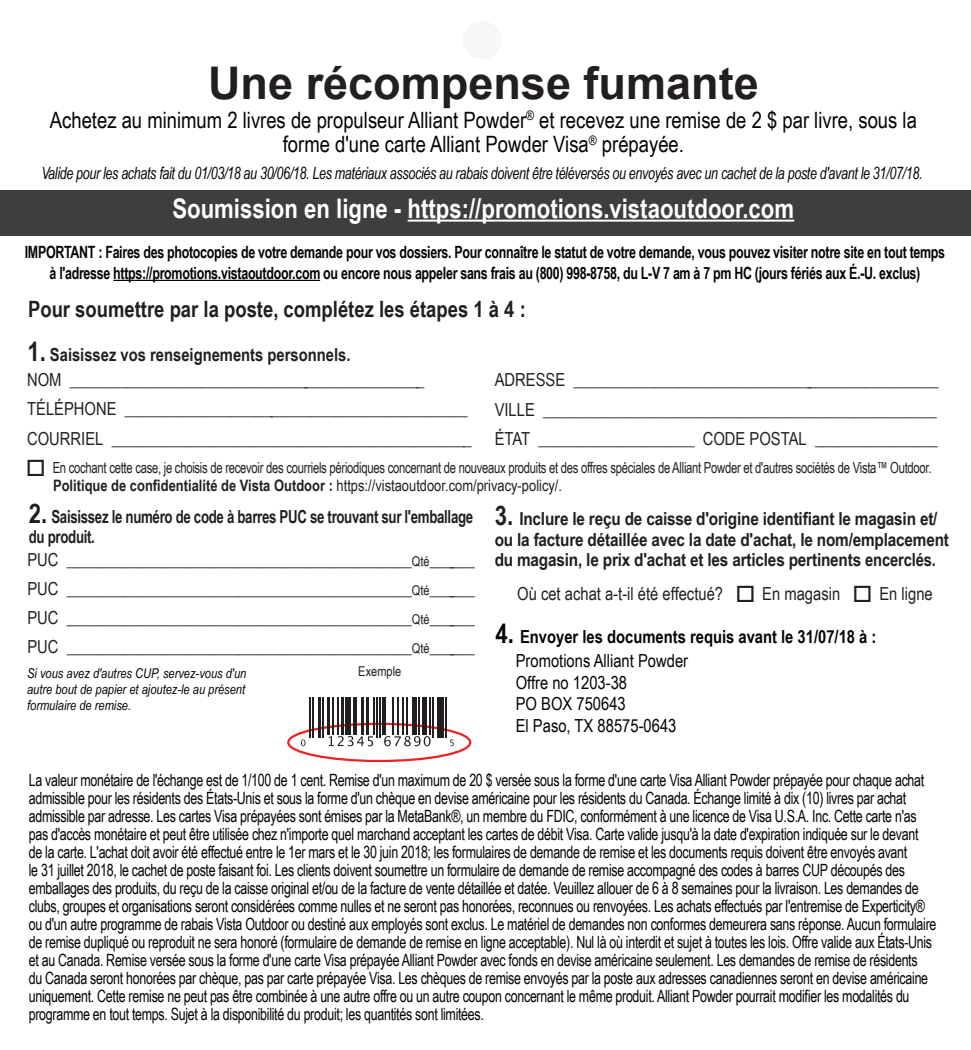
<style>
.page{position:relative;width:971px;height:1050px;background:#fff}
.page>*{position:absolute;margin:0;border:0;box-sizing:border-box;transform-origin:0 0}
.t1{font:700 45px "Arial";color:#231f20}
.t2{font:700 27px "Arial Narrow";color:#fff}
.t3{font:22.5px/24.8px "Arial Narrow";color:#040503;text-align:center}
.t4{font:700 22.5px "Arial Narrow";color:#231f20}
.t5{font:700 18px "Arial Narrow";letter-spacing:-.01em;color:#231f20}
.t6{font:700 18px/20.2px "Arial Narrow";letter-spacing:-.01em;color:#231f20;scale:1.04 1}
.t7{font:700 18px/20.2px "Arial Narrow";letter-spacing:-.01em;color:#231f20;scale:.9 1}
.t8{font:18px "Arial Narrow";color:#040503}
.t9{font:18px "Arial Narrow";color:#231f20}
.t10{font:700 18px "Arial Narrow";color:#040503}
.t11{font:16.88px/18px "Arial Narrow";letter-spacing:-.02em;color:#040503;scale:.9 1}
.t12{font:700 16.88px/20.2px "Arial Narrow";letter-spacing:-.02em;color:#040503;text-align:center;scale:.9 1}
.t13{font:italic 16.88px "Arial Narrow";letter-spacing:-.02em;color:#040503;scale:.9 1}
.t14{font:700 15.75px "Arial Narrow";color:#231f20}
.t15{font:15.3px "Arial Narrow";letter-spacing:-.02em;color:#231f20;scale:.9 1}
.t16{font:italic 13.5px/15.8px "Arial Narrow";color:#040503;text-align:justify}
.t17{font:13.5px "Arial Narrow";color:#231f20}
.s1{font-size:27px}
.s2{font-weight:400}
.s3{font-weight:400;font-size:13.5px}
</style>
<div class="page">
<div style="left:0;top:190px;width:970px;height:45px;background:#3e3e3f"></div>
<hr style="left:407px;top:220px;width:387px;height:2px;background:#fff">
<div style="left:287px;top:722px;width:184px;height:40px;border:2px solid #ee2123;border-radius:50%"></div>
<hr style="left:113px;top:280px;width:207px;height:1px;background:#040503">
<hr style="left:309px;top:697px;width:1px;height:41px;background:#231f20">
<hr style="left:312px;top:697px;width:1px;height:41px;background:#231f20">
<hr style="left:318px;top:697px;width:2px;height:41px;background:#231f20">
<hr style="left:322px;top:697px;width:1px;height:41px;background:#231f20">
<hr style="left:327px;top:697px;width:2px;height:37px;background:#231f20">
<hr style="left:332px;top:697px;width:2px;height:37px;background:#231f20">
<hr style="left:337px;top:697px;width:1px;height:37px;background:#231f20">
<hr style="left:341px;top:697px;width:3px;height:37px;background:#231f20">
<div style="left:345px;top:697px;width:6px;height:37px;background:#231f20"></div>
<hr style="left:353px;top:697px;width:1px;height:37px;background:#231f20">
<hr style="left:356px;top:697px;width:1px;height:37px;background:#231f20">
<hr style="left:361px;top:697px;width:3px;height:37px;background:#231f20">
<hr style="left:366px;top:697px;width:2px;height:37px;background:#231f20">
<hr style="left:373px;top:697px;width:1px;height:37px;background:#231f20">
<hr style="left:376px;top:697px;width:1px;height:41px;background:#231f20">
<hr style="left:379px;top:697px;width:1px;height:41px;background:#231f20">
<hr style="left:382px;top:697px;width:1px;height:37px;background:#231f20">
<hr style="left:385px;top:697px;width:1px;height:37px;background:#231f20">
<hr style="left:392px;top:697px;width:1px;height:37px;background:#231f20">
<hr style="left:398px;top:697px;width:1px;height:37px;background:#231f20">
<hr style="left:402px;top:697px;width:1px;height:37px;background:#231f20">
<hr style="left:406px;top:697px;width:1px;height:37px;background:#231f20">
<hr style="left:412px;top:697px;width:4px;height:37px;background:#231f20">
<hr style="left:418px;top:697px;width:1px;height:37px;background:#231f20">
<hr style="left:422px;top:697px;width:4px;height:37px;background:#231f20">
<hr style="left:429px;top:697px;width:2px;height:37px;background:#231f20">
<hr style="left:432px;top:697px;width:2px;height:41px;background:#231f20">
<hr style="left:437px;top:697px;width:4px;height:41px;background:#231f20">
<hr style="left:442px;top:697px;width:2px;height:41px;background:#231f20">
<hr style="left:445px;top:697px;width:2px;height:41px;background:#231f20">
<svg style="left:384px;top:736px;width:46px;height:10px"></svg>
<svg style="left:328px;top:736px;width:45px;height:10px"></svg>
<svg style="left:301px;top:739px;width:4px;height:7px"></svg>
<svg style="left:450px;top:739px;width:3px;height:7px"></svg>
<div style="left:462px;top:21px;width:39px;height:38px;background:#f7f7f8;border-radius:50%"></div>
<p class="t1" style="left:208px;top:53px;width:552px">Une récompense fumante</p>
<p class="t3" style="left:50px;top:106px;width:868px">Achetez au minimum 2 livres de propulseur Alliant Powder<sup>®</sup> et recevez une remise de 2 $ par livre, sous la forme d'une carte Alliant Powder Visa<sup>®</sup> prépayée.</p>
<p class="t13" style="left:41px;top:162px;width:980px">Valide pour les achats fait du 01/03/18 au 30/06/18. Les matériaux associés au rabais doivent être téléversés ou envoyés avec un cachet de la poste d'avant le 31/07/18.</p>
<p class="t2" style="left:172px;top:188px;width:623px">Soumission en ligne - https://promotions.vistaoutdoor.com</p>
<p class="t12" style="left:25px;top:241px;width:1023px">IMPORTANT : Faires des photocopies de votre demande pour vos dossiers. Pour connaître le statut de votre demande, vous pouvez visiter notre site en tout temps à l'adresse https://promotions.vistaoutdoor.com ou encore nous appeler sans frais au (800) 998-8758, du L-V 7 am à 7 pm HC (jours fériés aux É.-U. exclus)</p>
<p class="t4" style="left:28px;top:292px;width:499px">Pour soumettre par la poste, complétez les étapes 1 à 4 :</p>
<p class="t5" style="left:27px;top:341px;width:324px"><span class="s1">1.</span> Saisissez vos renseignements personnels.</p>
<p class="t5" style="left:27px;top:366px;width:398px"><span class="s2">NOM</span> ____________________________________________</p>
<p class="t5" style="left:27px;top:395px;width:442px"><span class="s2">TÉLÉPHONE</span> __________________________________________</p>
<p class="t5" style="left:27px;top:425px;width:446px"><span class="s2">COURRIEL</span> ____________________________________________</p>
<p class="t5" style="left:494px;top:366px;width:445px"><span class="s2">ADRESSE</span> _____________________________________________</p>
<p class="t5" style="left:494px;top:396px;width:444px"><span class="s2">VILLE</span> ________________________________________________</p>
<p class="t5" style="left:494px;top:425px;width:444px"><span class="s2">ÉTAT</span> ___________________ <span class="s2">CODE POSTAL</span> _______________</p>
<p class="t15" style="left:26px;top:457px;width:1007px">□ En cochant cette case, je choisis de recevoir des courriels périodiques concernant de nouveaux produits et des offres spéciales de Alliant Powder et d'autres sociétés de Vista™ Outdoor.</p>
<p class="t14" style="left:53px;top:474px;width:510px">Politique de confidentialité de Vista Outdoor : <span class="s2">https://vistaoutdoor.com/privacy-policy/.</span></p>
<p class="t7" style="left:29px;top:506px;width:495px"><span class="s1">2.</span> Saisissez le numéro de code à barres PUC se trouvant sur l'emballage du produit.</p>
<p class="t5" style="left:27px;top:546px;width:449px"><span class="s2">PUC</span> __________________________________________<span class="s3">Qté</span>______</p>
<p class="t5" style="left:27px;top:575px;width:449px"><span class="s2">PUC</span> __________________________________________<span class="s3">Qté</span>______</p>
<p class="t5" style="left:27px;top:604px;width:449px"><span class="s2">PUC</span> __________________________________________<span class="s3">Qté</span>______</p>
<p class="t5" style="left:27px;top:633px;width:449px"><span class="s2">PUC</span> __________________________________________<span class="s3">Qté</span>______</p>
<p class="t16" style="left:27px;top:665px;width:221px">Si vous avez d'autres CUP, servez-vous d'un autre bout de papier et ajoutez-le au présent formulaire de remise.</p>
<p class="t17" style="left:358px;top:661px;width:45px">Exemple</p>
<p class="t6" style="left:494px;top:508px;width:438px"><span class="s1">3.</span> Inclure le reçu de caisse d'origine identifiant le magasin et/ ou la facture détaillée avec la date d'achat, le nom/emplacement du magasin, le prix d'achat et les articles pertinents encerclés.</p>
<p class="t9" style="left:517px;top:580px;width:417px">Où cet achat a-t-il été effectué? □ En magasin □ En ligne</p>
<p class="t10" style="left:495px;top:623px;width:382px"><span class="s1">4.</span> Envoyer les documents requis avant le 31/07/18 à :</p>
<p class="t8" style="left:515px;top:647px;width:174px">Promotions Alliant Powder</p>
<p class="t8" style="left:515px;top:669px;width:113px">Offre no 1203-38</p>
<p class="t8" style="left:515px;top:691px;width:111px">PO BOX 750643</p>
<p class="t8" style="left:515px;top:712px;width:162px">El Paso, TX 88575-0643</p>
<p class="t11" style="left:29px;top:770px;width:1009px">La valeur monétaire de l'échange est de 1/100 de 1 cent. Remise d'un maximum de 20 $ versée sous la forme d'une carte Visa Alliant Powder prépayée pour chaque achat admissible pour les résidents des États-Unis et sous la forme d'un chèque en devise américaine pour les résidents du Canada. Échange limité à dix (10) livres par achat admissible par adresse. Les cartes Visa prépayées sont émises par la MetaBank®, un membre du FDIC, conformément à une licence de Visa U.S.A. Inc. Cette carte n'as pas d'accès monétaire et peut être utilisée chez n'importe quel marchand acceptant les cartes de débit Visa. Carte valide jusqu'à la date d'expiration indiquée sur le devant<br>de la carte. L'achat doit avoir été effectué entre le 1er mars et le 30 juin 2018; les formulaires de demande de remise et les documents requis doivent être envoyés avant<br>le 31 juillet 2018, le cachet de poste faisant foi. Les clients doivent soumettre un formulaire de demande de remise accompagné des codes à barres CUP découpés des emballages des produits, du reçu de la caisse original et/ou de la facture de vente détaillée et datée. Veuillez allouer de 6 à 8 semaines pour la livraison. Les demandes de clubs, groupes et organisations seront considérées comme nulles et ne seront pas honorées, reconnues ou renvoyées. Les achats effectués par l'entremise de Experticity® ou d'un autre programme de rabais Vista Outdoor ou destiné aux employés sont exclus. Le matériel de demandes non conformes demeurera sans réponse. Aucun formulaire de remise dupliqué ou reproduit ne sera honoré (formulaire de demande de remise en ligne acceptable). Nul là où interdit et sujet à toutes les lois. Offre valide aux États-Unis et au Canada. Remise versée sous la forme d'une carte Visa prépayée Alliant Powder avec fonds en devise américaine seulement. Les demandes de remise de résidents<br>du Canada seront honorées par chèque, pas par carte prépayée Visa. Les chèques de remise envoyés par la poste aux adresses canadiennes seront en devise américaine uniquement. Cette remise ne peut pas être combinée à une autre offre ou un autre coupon concernant le même produit. Alliant Powder pourrait modifier les modalités du programme en tout temps. Sujet à la disponibilité du produit; les quantités sont limitées.</p>
</div>
